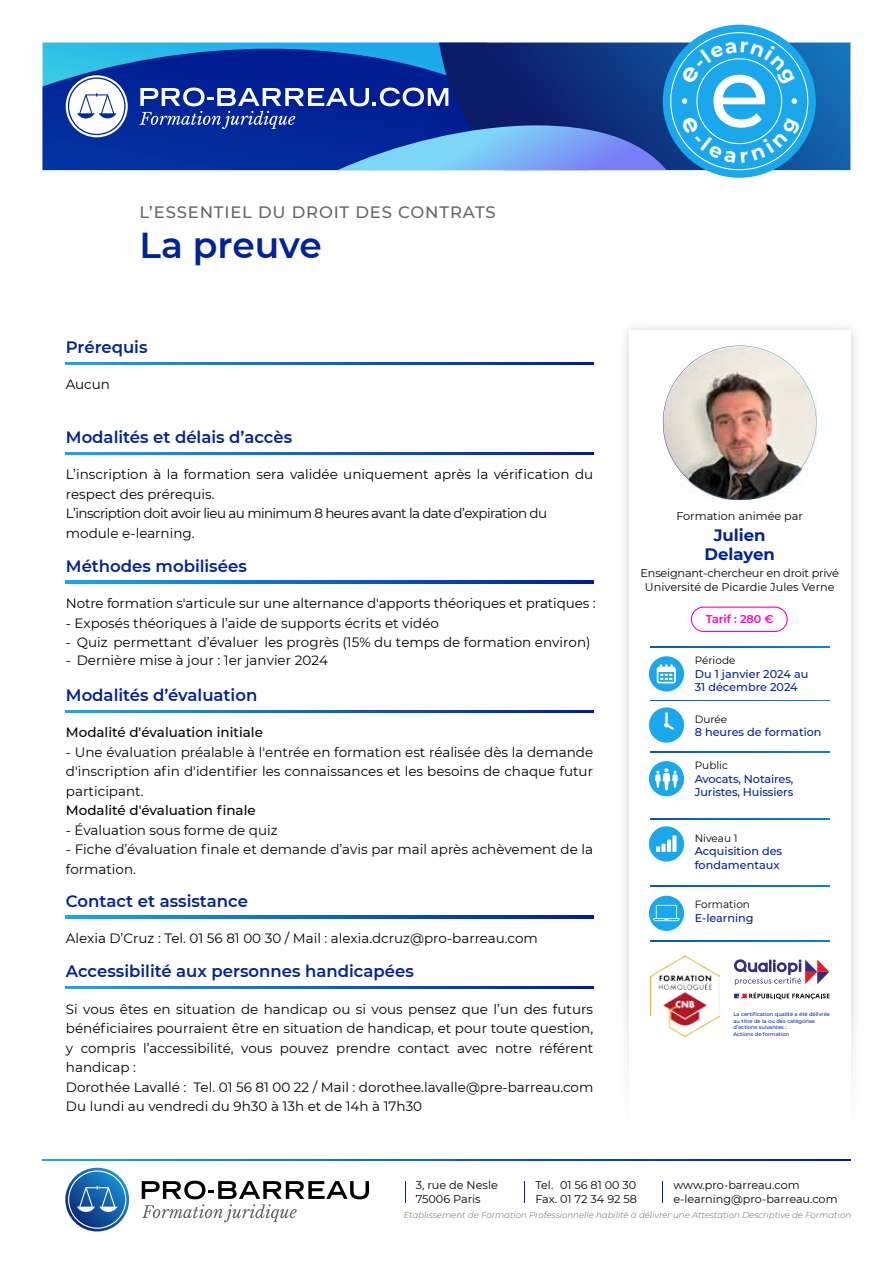
<style>
.page{position:relative;width:893px;height:1263px;background:#fff}
.page>*{position:absolute;margin:0;border:0;box-sizing:border-box;transform-origin:0 0}
.t1{font:600 36px "Montserrat";color:#012397}
.t2{font:600 16.5px "Montserrat";color:#012397}
.t3{font:500 16.5px "Montserrat";letter-spacing:.05em;color:#666}
.t4{font:700 16.5px/18.8px "Montserrat";color:#012397;text-align:center}
.t5{font:13.5px/19.5px "Montserrat";color:#000}
.t6{font:500 13.5px "Montserrat";color:#000}
.t7{font:11.25px/13.5px "Montserrat";color:#000}
.t8{font:500 11.25px/13.5px "Montserrat";color:#012397}
.t9{font:600 11.25px "Montserrat";color:#ff00b4}
.t10{font:10.5px "Montserrat";color:#000}
.t11{font:italic 300 8.7px "Montserrat";color:#666}
.t12{font:500 5.25px/6.8px "Montserrat";color:#012397}
</style>
<div class="page">
<svg style="left:65px;top:1168px;width:64px;height:63px"></svg>
<svg style="left:68px;top:1170px;width:58px;height:59px"></svg>
<svg style="left:142px;top:1181px;width:227px;height:41px"></svg>
<svg style="left:405px;top:1181px;width:1px;height:21px"></svg>
<svg style="left:524px;top:1181px;width:1px;height:21px"></svg>
<svg style="left:662px;top:1181px;width:1px;height:21px"></svg>
<svg style="left:43px;top:1160px;width:807px;height:1px"></svg>
<svg style="left:649px;top:656px;width:35px;height:35px"></svg>
<svg style="left:649px;top:707px;width:35px;height:36px"></svg>
<div style="left:691px;top:607px;width:97px;height:25px;border:1px solid #ff00b4;border-radius:12px"></div>
<svg style="left:649px;top:761px;width:35px;height:35px"></svg>
<svg style="left:649px;top:826px;width:35px;height:35px"></svg>
<svg style="left:649px;top:896px;width:35px;height:35px"></svg>
<svg style="left:650px;top:646px;width:179px;height:1px"></svg>
<svg style="left:650px;top:700px;width:179px;height:1px"></svg>
<svg style="left:650px;top:751px;width:179px;height:1px"></svg>
<svg style="left:650px;top:819px;width:179px;height:1px"></svg>
<svg style="left:650px;top:885px;width:179px;height:1px"></svg>
<svg style="left:650px;top:940px;width:179px;height:1px"></svg>
<img style="left:650px;top:956px;width:70px;height:80px">
<svg style="left:734px;top:959px;width:95px;height:26px"></svg>
<svg style="left:734px;top:992px;width:95px;height:7px"></svg>
<img style="left:663px;top:346px;width:153px;height:153px">
<svg style="left:66px;top:362px;width:527px;height:2px"></svg>
<svg style="left:66px;top:452px;width:527px;height:2px"></svg>
<svg style="left:66px;top:581px;width:527px;height:2px"></svg>
<svg style="left:66px;top:710px;width:527px;height:2px"></svg>
<svg style="left:66px;top:916px;width:527px;height:2px"></svg>
<svg style="left:66px;top:986px;width:527px;height:2px"></svg>
<svg style="left:43px;top:43px;width:396px;height:6px;background:#22b0e9"></svg>
<svg style="left:43px;top:49px;width:396px;height:121px;background:#0942a7"></svg>
<svg style="left:439px;top:43px;width:411px;height:127px;background:#0f408c"></svg>
<svg style="left:139px;top:88px;width:527px;height:82px;background:#3156ad"></svg>
<svg style="left:66px;top:75px;width:62px;height:62px"></svg>
<svg style="left:663px;top:25px;width:153px;height:153px;background:#2aaceb"></svg>
<svg style="left:680px;top:41px;width:121px;height:122px;background:#36afeb"></svg>
<p class="t3" style="left:139px;top:201px;width:358px">L’ESSENTIEL DU DROIT DES CONTRATS</p>
<h1 class="t1" style="left:139px;top:220px;width:184px">La preuve</h1>
<p class="t2" style="left:66px;top:336px;width:83px">Prérequis</p>
<p class="t5" style="left:66px;top:374px;width:46px">Aucun</p>
<p class="t2" style="left:66px;top:426px;width:228px">Modalités et délais d’accès</p>
<p class="t5" style="left:66px;top:464px;width:529px">L’inscription à la formation sera validée uniquement après la vérification du respect des prérequis.<br>L’inscription doit avoir lieu au minimum 8 heures avant la date d’expiration du module e-learning.</p>
<p class="t2" style="left:66px;top:554px;width:182px">Méthodes mobilisées</p>
<p class="t5" style="left:66px;top:593px;width:531px">Notre formation s'articule sur une alternance d'apports théoriques et pratiques :</p>
<p class="t5" style="left:66px;top:612px;width:375px">- Exposés théoriques à l’aide de supports écrits et vidéo</p>
<p class="t5" style="left:66px;top:632px;width:526px">- Quiz permettant d’évaluer les progrès (15% du temps de formation environ)</p>
<p class="t5" style="left:66px;top:650px;width:264px">- Dernière mise à jour : 1er janvier 2024</p>
<p class="t2" style="left:66px;top:684px;width:193px">Modalités d’évaluation</p>
<p class="t6" style="left:66px;top:723px;width:199px">Modalité d'évaluation initiale</p>
<p class="t5" style="left:66px;top:742px;width:529px;text-align:justify">- Une évaluation préalable à l'entrée en formation est réalisée dès la demande d'inscription afin d'identifier les connaissances et les besoins de chaque futur participant.</p>
<p class="t6" style="left:66px;top:801px;width:191px">Modalité d'évaluation finale</p>
<p class="t5" style="left:66px;top:820px;width:213px">- Évaluation sous forme de quiz</p>
<p class="t5" style="left:66px;top:839px;width:529px">- Fiche d’évaluation finale et demande d’avis par mail après achèvement de la formation.</p>
<p class="t2" style="left:66px;top:889px;width:184px">Contact et assistance</p>
<p class="t5" style="left:66px;top:928px;width:473px">Alexia D’Cruz : Tel. 01 56 81 00 30 / Mail : alexia.dcruz@pro-barreau.com</p>
<p class="t2" style="left:66px;top:960px;width:349px">Accessibilité aux personnes handicapées</p>
<p class="t5" style="left:66px;top:998px;width:529px">Si vous êtes en situation de handicap ou si vous pensez que l’un des futurs bénéficiaires pourraient être en situation de handicap, et pour toute question, y compris l’accessibilité, vous pouvez prendre contact avec notre référent handicap :<br>Dorothée Lavallé : Tel. 01 56 81 00 22 / Mail : dorothee.lavalle@pre-barreau.com Du lundi au vendredi du 9h30 à 13h et de 14h à 17h30</p>
<p class="t7" style="left:676px;top:509px;width:128px">Formation animée par</p>
<p class="t4" style="left:704px;top:525px;width:72px">Julien<br>Delayen</p>
<p class="t7" style="left:640px;top:566px;width:200px;text-align:center">Enseignant-chercheur en droit privé<br>Université de Picardie Jules Verne</p>
<p class="t9" style="left:706px;top:611px;width:70px">Tarif : 280 €</p>
<p class="t10" style="left:695px;top:653px;width:42px">Période</p>
<p class="t8" style="left:695px;top:666px;width:115px">Du 1 janvier 2024 au<br>31 décembre 2024</p>
<p class="t8" style="left:695px;top:725px;width:128px">8 heures de formation</p>
<p class="t8" style="left:695px;top:772px;width:100px">Avocats, Notaires,<br>Juristes, Huissiers</p>
<p class="t10" style="left:695px;top:712px;width:34px">Durée</p>
<p class="t10" style="left:695px;top:758px;width:35px">Public</p>
<p class="t10" style="left:695px;top:831px;width:44px">Niveau 1</p>
<p class="t8" style="left:695px;top:844px;width:89px">Acquisition des fondamentaux</p>
<p class="t10" style="left:695px;top:897px;width:57px">Formation</p>
<p class="t8" style="left:695px;top:910px;width:60px">E-learning</p>
<p class="t12" style="left:733px;top:1010px;width:98px">La certification qualité a été délivrée au titre de la ou des catégories d’actions suivantes :<br>Actions de formation</p>
<p class="t7" style="left:416px;top:1178px;width:84px">3, rue de Nesle<br>75006 Paris</p>
<p class="t7" style="left:535px;top:1178px;width:103px">Tel. 01 56 81 00 30<br>Fax. 01 72 34 92 58</p>
<p class="t7" style="left:673px;top:1178px;width:166px">www.pro-barreau.com e-learning@pro-barreau.com</p>
<p class="t11" style="left:404px;top:1209px;width:449px">Etablissement de Formation Professionnelle habilité à délivrer une Attestation Descriptive de Formation</p>
</div>
